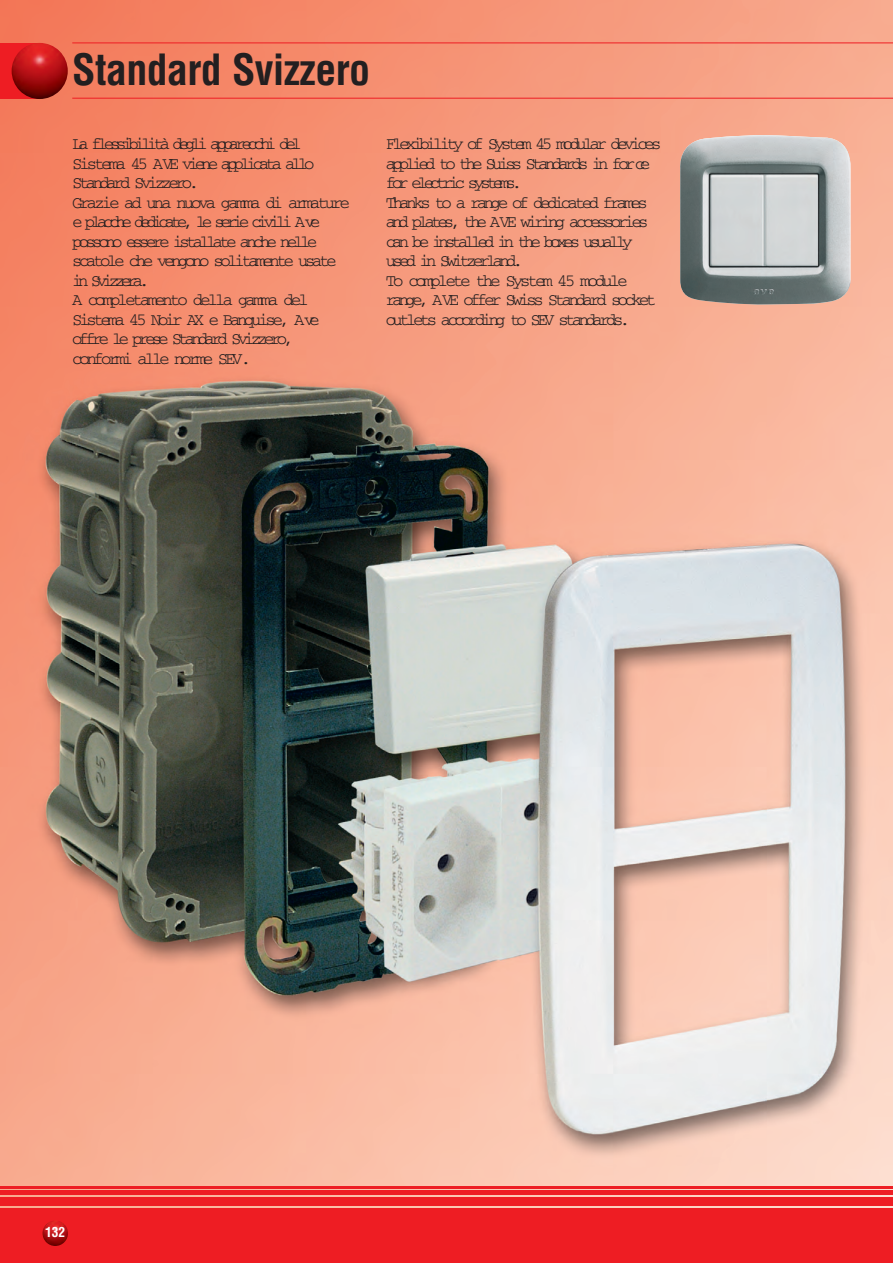
<style>
.page{position:relative;width:893px;height:1263px;background:#fff}
.page>*{position:absolute;margin:0;border:0;box-sizing:border-box;transform-origin:0 0}
.t1{font:700 condensed 42px "Helvetica";letter-spacing:-.015em;color:#231f20}
.t2{font:condensed 17.25px/19.5px "Helvetica";letter-spacing:-.21em;color:#231f20}
.t3{font:700 condensed 13.5px "Helvetica";color:#fff}
</style>
<div class="page">
<img style="left:0;top:0;width:893px;height:1208px">
<div style="left:0;top:1208px;width:893px;height:55px;background:#ee1d23"></div>
<div style="left:0;top:1197px;width:893px;height:8px;background:#ee1d23"></div>
<hr style="left:0;top:1191px;width:893px;height:4px;background:#ee1d23">
<hr style="left:0;top:1186px;width:893px;height:2px;background:#ee1d23">
<img style="left:43px;top:1221px;width:25px;height:25px">
<div style="left:0;top:43px;width:40px;height:56px;background:#ee1d23"></div>
<img style="left:12px;top:43px;width:56px;height:56px">
<hr style="left:72px;top:43px;width:821px;height:1px;background:#ee1d23">
<hr style="left:72px;top:98px;width:821px;height:1px;background:#ee1d23">
<img style="left:679px;top:135px;width:172px;height:170px">
<p class="t1" style="left:72px;top:53px;width:299px">Standard Svizzero</p>
<p class="t2" style="left:72px;top:135px;width:279px">La flessibilità degli apparecchi del<br>Sistema 45 A VE viene applicata allo<br>Standard Svizzero.<br>Grazie ad una nuova gamma di armature e placche dedicate, le serie civili A ve possono essere istallate anche nelle scatole che vengono solitamente usate in Svizzera.<br>A completamento della gamma del<br>Sistema 45 Noir AX e Banquise, A ve offre le prese Standard Svizzero, conformi alle norme SEV.</p>
<p class="t2" style="left:386px;top:135px;width:277px">Flexibility of System 45 modular devices applied to the Suiss Standards in for ce for electric systems.<br>Thanks to a range of dedicated frames and plates, the A VE wiring accessories can be installed in the boxes usually used in Switzerland.<br>To complete the System 45 module range, A VE offer Swiss Standard socket outlets according to SEV standards.</p>
<p class="t3" style="left:45px;top:1227px;width:22px">132</p>
</div>
